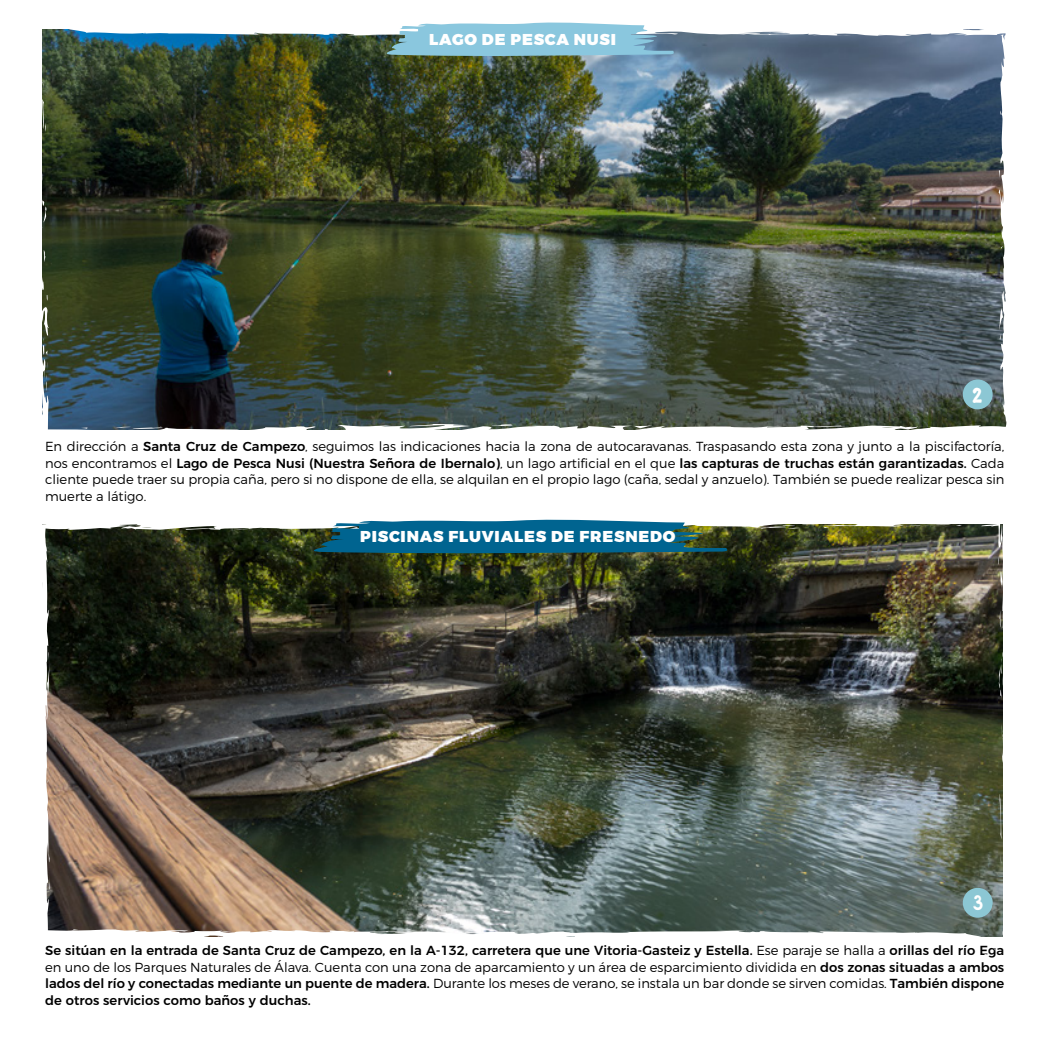
<style>
.page{position:relative;width:1042px;height:1042px;background:#fff}
.page>*{position:absolute;margin:0;border:0;box-sizing:border-box;transform-origin:0 0}
.t1{font:22.22px "Waterlily";color:#fff}
.t2{font:21.35px "Waterlily";color:#fff}
.t3{font:900 15.75px "Montserrat";letter-spacing:.05em;color:#fff}
.t4{font:500 13.12px/16.6px "Montserrat";color:#000;text-align:justify}
.t5{font:300 13.12px/16.6px "Montserrat";color:#000;text-align:justify}
.s1{font-weight:500}
.s2{font-weight:300}
</style>
<div class="page">
<img style="left:42px;top:29px;width:965px;height:401px">
<svg style="left:902px;top:426px;width:25px;height:4px"></svg>
<svg style="left:1000px;top:110px;width:2px;height:7px"></svg>
<svg style="left:42px;top:248px;width:7px;height:107px"></svg>
<svg style="left:42px;top:361px;width:6px;height:59px"></svg>
<svg style="left:81px;top:427px;width:6px;height:2px"></svg>
<svg style="left:108px;top:427px;width:33px;height:3px"></svg>
<svg style="left:488px;top:424px;width:27px;height:3px"></svg>
<svg style="left:999px;top:334px;width:2px;height:6px"></svg>
<svg style="left:1001px;top:246px;width:2px;height:10px"></svg>
<svg style="left:999px;top:169px;width:2px;height:11px"></svg>
<div style="left:963px;top:888px;width:29px;height:29px;background:#8cc7d4;border-radius:50%"></div>
<svg style="left:999px;top:793px;width:2px;height:46px"></svg>
<svg style="left:1001px;top:724px;width:2px;height:52px"></svg>
<svg style="left:998px;top:638px;width:5px;height:63px"></svg>
<img style="left:42px;top:524px;width:947px;height:413px">
<svg style="left:114px;top:525px;width:20px;height:5px"></svg>
<svg style="left:70px;top:929px;width:9px;height:2px"></svg>
<img style="left:955px;top:524px;width:48px;height:106px">
<svg style="left:870px;top:524px;width:77px;height:3px"></svg>
<svg style="left:779px;top:525px;width:27px;height:4px"></svg>
<svg style="left:47px;top:769px;width:1px;height:14px"></svg>
<svg style="left:48px;top:875px;width:2px;height:15px"></svg>
<svg style="left:974px;top:928px;width:29px;height:9px"></svg>
<svg style="left:306px;top:519px;width:424px;height:36px;background:#216c85"></svg>
<svg style="left:381px;top:22px;width:295px;height:35px;background:#8fc1d2"></svg>
<p class="t3" style="left:429px;top:29px;width:189px">LAGO DE PESCA NUSI</p>
<h1 class="t1" style="left:971px;top:377px;width:14px">2</h1>
<p class="t5" style="left:45px;top:438px;width:961px">En dirección a <span class="s1">Santa Cruz de Campezo</span>, seguimos las indicaciones hacia la zona de autocaravanas. Traspasando esta zona y junto a la piscifactoría, nos encontramos el <span class="s1">Lago de Pesca Nusi (Nuestra Señora de Ibernalo)</span>, un lago artificial en el que <span class="s1">las capturas de truchas están garantizadas.</span> Cada cliente puede traer su propia caña, pero si no dispone de ella, se alquilan en el propio lago (caña, sedal y anzuelo). También se puede realizar pesca sin muerte a látigo.</p>
<p class="t3" style="left:360px;top:526px;width:317px">PISCINAS FLUVIALES DE FRESNEDO</p>
<h2 class="t2" style="left:973px;top:886px;width:12px">3</h2>
<p class="t4" style="left:45px;top:941px;width:960px">Se sitúan en la entrada de Santa Cruz de Campezo, en la A-132, carretera que une Vitoria-Gasteiz y Estella. <span class="s2">Ese paraje se halla a</span> orillas del río Ega <span class="s2">en uno de los Parques Naturales de Álava. Cuenta con una zona de aparcamiento y un área de esparcimiento dividida en</span> dos zonas situadas a ambos lados del río y conectadas mediante un puente de madera. <span class="s2">Durante los meses de verano, se instala un bar donde se sirven comidas.</span> También dispone de otros servicios como baños y duchas.</p>
</div>
